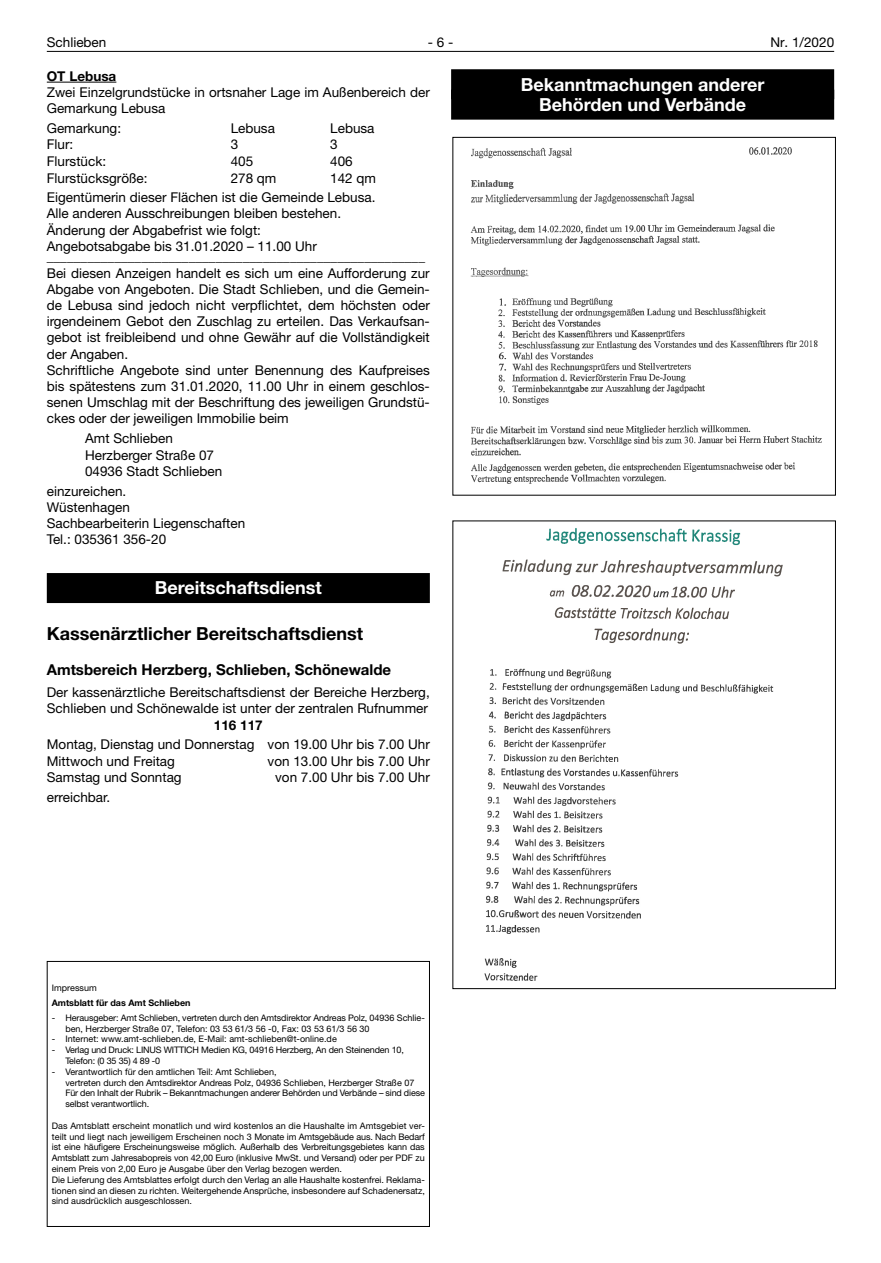
<style>
.page{position:relative;width:881px;height:1263px;background:#fff}
.page>*{position:absolute;margin:0;border:0;box-sizing:border-box;transform-origin:0 0}
.t1{font:700 18px/20.4px "Helvetica Neue LT";color:#fff;text-align:center}
.t2{font:700 18px "Helvetica Neue LT";color:#000}
.t3{font:700 15px "Helvetica Neue LT";color:#000}
.t4{font:13.5px/16.2px "Helvetica Neue LT";color:#000}
.t5{font:700 13.5px "Helvetica Neue LT";color:#000}
.t6{font:9px/10.8px "Helvetica Neue LT";color:#000}
.t7{font:9px/10.8px "Helvetica Neue LT";letter-spacing:-.02em;color:#000}
.t8{font:700 9px "Helvetica Neue LT";color:#000}
</style>
<div class="page">
<hr style="left:47px;top:51px;width:786px;height:1px;background:#000">
<hr style="left:47px;top:82px;width:69px;height:1px;background:#000">
<div style="left:47px;top:573px;width:382px;height:30px;background:#000"></div>
<img style="left:470px;top:224px;width:305px;height:22px">
<img style="left:498px;top:297px;width:320px;height:108px">
<img style="left:471px;top:425px;width:351px;height:59px">
<svg style="left:498px;top:297px;width:10px;height:11px"></svg>
<img style="left:470px;top:267px;width:59px;height:10px">
<img style="left:471px;top:193px;width:223px;height:12px">
<img style="left:471px;top:180px;width:43px;height:9px">
<img style="left:749px;top:147px;width:43px;height:8px">
<img style="left:471px;top:147px;width:101px;height:12px">
<img style="left:502px;top:559px;width:281px;height:18px">
<img style="left:549px;top:585px;width:186px;height:13px">
<img style="left:554px;top:607px;width:176px;height:13px">
<img style="left:486px;top:668px;width:288px;height:238px">
<img style="left:486px;top:910px;width:155px;height:24px">
<img style="left:484px;top:958px;width:54px;height:23px">
<img style="left:546px;top:528px;width:195px;height:18px">
<img style="left:594px;top:628px;width:95px;height:16px">
<img style="left:652px;top:585px;width:17px;height:13px">
<div style="left:451px;top:69px;width:382px;height:30px;background:#000"></div>
<div style="left:451px;top:90px;width:382px;height:30px;background:#000"></div>
<div style="left:47px;top:961px;width:382px;height:266px;border:1px solid #000"></div>
<p class="t4" style="left:47px;top:34px;width:61px">Schlieben</p>
<p class="t4" style="left:427px;top:34px;width:27px">- 6 -</p>
<p class="t4" style="left:770px;top:34px;width:65px">Nr. 1/2020</p>
<p class="t5" style="left:47px;top:68px;width:71px">OT Lebusa</p>
<p class="t4" style="left:47px;top:84px;width:384px">Zwei Einzelgrundstücke in ortsnaher Lage im Außenbereich der<br>Gemarkung Lebusa</p>
<p class="t4" style="left:47px;top:120px;width:76px">Gemarkung:</p>
<p class="t4" style="left:230px;top:120px;width:46px">Lebusa</p>
<p class="t4" style="left:330px;top:120px;width:46px">Lebusa</p>
<p class="t4" style="left:47px;top:136px;width:28px">Flur:</p>
<p class="t4" style="left:230px;top:136px;width:9px">3</p>
<p class="t4" style="left:330px;top:136px;width:9px">3</p>
<p class="t4" style="left:47px;top:153px;width:61px">Flurstück:</p>
<p class="t4" style="left:230px;top:153px;width:24px">405</p>
<p class="t4" style="left:330px;top:153px;width:24px">406</p>
<p class="t4" style="left:47px;top:170px;width:102px">Flurstücksgröße:</p>
<p class="t4" style="left:230px;top:170px;width:47px">278 qm</p>
<h1 class="t1" style="left:520px;top:73px;width:245px">Bekanntmachungen anderer<br>Behörden und Verbände</h1>
<p class="t4" style="left:47px;top:168px;width:330px;line-height:19.5px;text-align:right">142 qm<br>Eigentümerin dieser Flächen ist die Gemeinde Lebusa.</p>
<p class="t4" style="left:47px;top:205px;width:296px">Alle anderen Ausschreibungen bleiben bestehen.<br>Änderung der Abgabefrist wie folgt:<br>Angebotsabgabe bis 31.01.2020 – 11.00 Uhr</p>
<p class="t4" style="left:47px;top:248px;width:384px">________________________________________________________ Bei diesen Anzeigen handelt es sich um eine Aufforderung zur Abgabe von Angeboten. Die Stadt Schlieben, und die Gemein&shy;de Lebusa sind jedoch nicht verpflichtet, dem höchsten oder irgendeinem Gebot den Zuschlag zu erteilen. Das Verkaufsan&shy;gebot ist freibleibend und ohne Gewähr auf die Vollständigkeit der Angaben.<br>Schriftliche Angebote sind unter Benennung des Kaufpreises bis spätestens zum 31.01.2020, 11.00 Uhr in einem geschlos&shy;senen Umschlag mit der Beschriftung des jeweiligen Grundstü&shy;ckes oder der jeweiligen Immobilie beim</p>
<p class="t4" style="left:85px;top:430px;width:139px;line-height:16.6px">Amt Schlieben<br>Herzberger Straße 07<br>04936 Stadt Schlieben</p>
<p class="t4" style="left:47px;top:483px;width:200px">einzureichen.<br>Wüstenhagen<br>Sachbearbeiterin Liegenschaften<br>Tel.: 035361 356-20</p>
<h1 class="t1" style="left:155px;top:577px;width:168px">Bereitschaftsdienst</h1>
<h1 class="t2" style="left:47px;top:622px;width:317px">Kassenärztlicher Bereitschaftsdienst</h1>
<p class="t3" style="left:47px;top:660px;width:346px">Amtsbereich Herzberg, Schlieben, Schönewalde</p>
<p class="t4" style="left:47px;top:684px;width:384px">Der kassenärztliche Bereitschaftsdienst der Bereiche Herzberg,<br>Schlieben und Schönewalde ist unter der zentralen Rufnummer</p>
<p class="t5" style="left:214px;top:716px;width:50px">116 117</p>
<p class="t4" style="left:47px;top:736px;width:384px;line-height:16.6px">Montag, Dienstag und Donnerstag von 19.00 Uhr bis 7.00 Uhr<br>Mittwoch und Freitag</p>
<p class="t4" style="left:267px;top:753px;width:164px">von 13.00 Uhr bis 7.00 Uhr</p>
<p class="t4" style="left:47px;top:769px;width:136px">Samstag und Sonntag</p>
<p class="t4" style="left:275px;top:769px;width:156px">von 7.00 Uhr bis 7.00 Uhr</p>
<p class="t4" style="left:47px;top:789px;width:65px">erreichbar.</p>
<p class="t6" style="left:52px;top:982px;width:46px">Impressum</p>
<p class="t8" style="left:52px;top:997px;width:140px">Amtsblatt für das Amt Schlieben</p>
<p class="t6" style="left:65px;top:1012px;width:361px;text-indent:-14px">- Herausgeber: Amt Schlieben, vertreten durch den Amtsdirektor Andreas Polz, 04936 Schlie&shy;ben, Herzberger Straße 07, Telefon: 03 53 61/3 56 -0, Fax: 03 53 61/3 56 30</p>
<p class="t6" style="left:52px;top:1033px;width:286px">- Internet: www.amt-schlieben.de, E-Mail: amt-schlieben@t-online.de</p>
<p class="t7" style="left:65px;top:1044px;width:340px;text-indent:-14px">- Verlag und Druck: LINUS WITTICH Medien KG, 04916 Herzberg, An den Steinenden 10,<br>Telefon: (0 35 35) 4 89 -0</p>
<p class="t6" style="left:65px;top:1066px;width:361px;text-indent:-14px">- Verantwortlich für den amtlichen Teil: Amt Schlieben,<br>vertreten durch den Amtsdirektor Andreas Polz, 04936 Schlieben, Herzberger Straße 07<br>Für den Inhalt der Rubrik – Bekanntmachungen anderer Behörden und Verbände – sind diese selbst verantwortlich.</p>
<p class="t6" style="left:52px;top:1120px;width:374px">Das Amtsblatt erscheint monatlich und wird kostenlos an die Haushalte im Amtsgebiet ver&shy;teilt und liegt nach jeweiligem Erscheinen noch 3 Monate im Amtsgebäude aus. Nach Bedarf ist eine häufigere Erscheinungsweise möglich. Außerhalb des Verbreitungsgebietes kann das Amtsblatt zum Jahresabopreis von 42,00 Euro (inklusive MwSt. und Versand) oder per PDF zu einem Preis von 2,00 Euro je Ausgabe über den Verlag bezogen werden.<br>Die Lieferung des Amtsblattes erfolgt durch den Verlag an alle Haushalte kostenfrei. Reklama&shy;tionen sind an diesen zu richten. Weitergehende Ansprüche, insbesondere auf Schadenersatz, sind ausdrücklich ausgeschlossen.</p>
</div>
